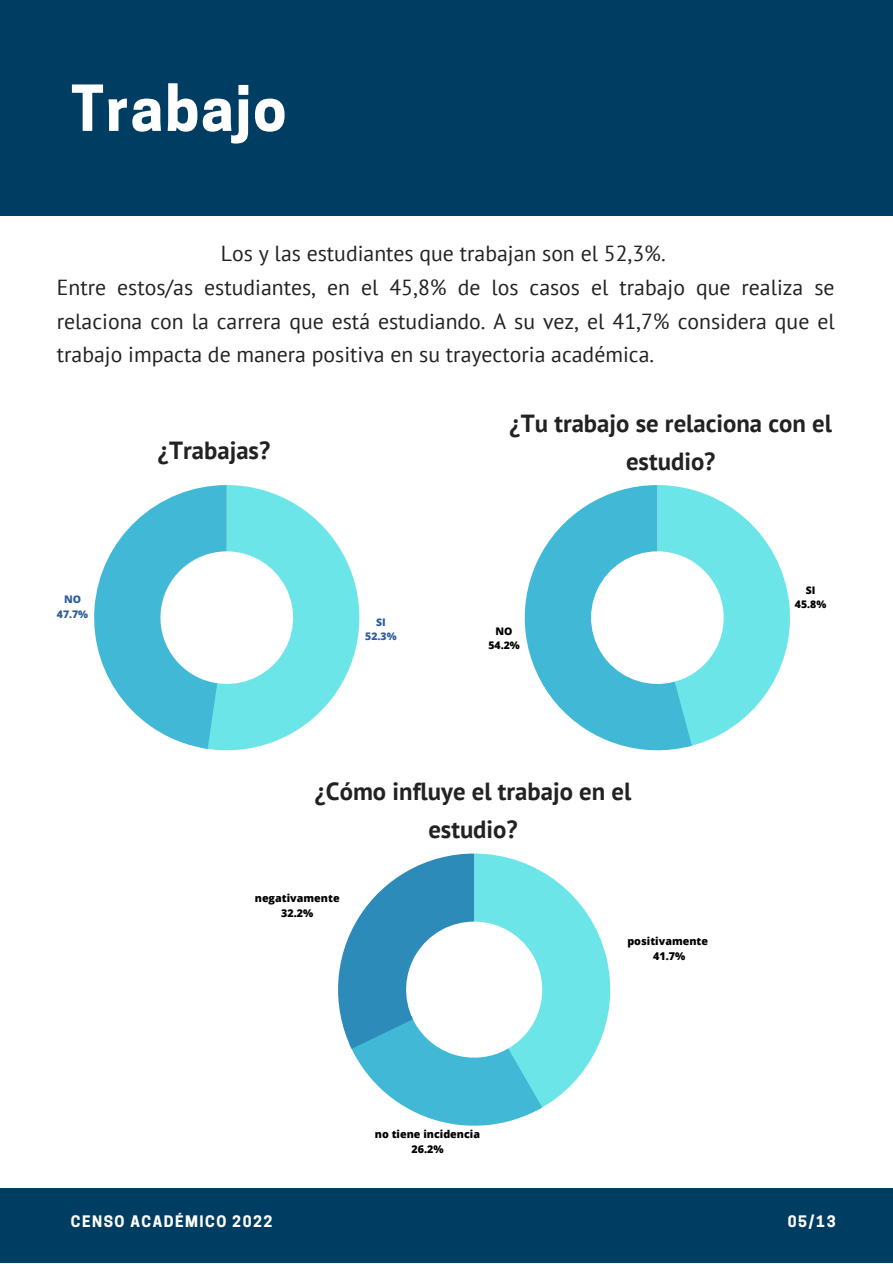
<style>
.page{position:relative;width:893px;height:1264px;background:#fff}
.page>*{position:absolute;margin:0;border:0;box-sizing:border-box;transform-origin:0 0}
.t1{font:700 59.55px "Cooper Hewitt";letter-spacing:.03em;color:#fff}
.t2{font:700 24.75px/38.2px "PT Sans";color:#222;text-align:center}
.t3{font:21.75px/33.8px "PT Sans";color:#222;text-align:justify}
.t4{font:700 14.85px "Cooper Hewitt";letter-spacing:.1em;color:#fff}
.t5{font:800 10.8px "Open Sans";color:#000}
.t6{font:800 10.5px "Open Sans";color:#2f5f98}
.t7{font:800 10.5px "Open Sans";color:#000}
</style>
<div class="page">
<div style="left:0;top:0;width:892px;height:216px;background:#003d62"></div>
<div style="left:0;top:1188px;width:892px;height:74px;background:#003d62"></div>
<svg style="left:94px;top:485px;width:265px;height:265px"></svg>
<svg style="left:524px;top:485px;width:265px;height:265px"></svg>
<svg style="left:338px;top:853px;width:272px;height:272px"></svg>
<p class="t1" style="left:71px;top:86px;width:217px">Trabajo</p>
<p class="t3" style="left:221px;top:236px;width:446px">Los y las estudiantes que trabajan son el 52,3%.</p>
<p class="t3" style="left:57px;top:270px;width:779px">Entre estos/as estudiantes, en el 45,8% de los casos el trabajo que realiza se relaciona con la carrera que está estudiando. A su vez, el 41,7% considera que el trabajo impacta de manera positiva en su trayectoria académica.</p>
<p class="t6" style="left:64px;top:592px;width:19px">NO</p>
<p class="t6" style="left:57px;top:606px;width:33px">47.7%</p>
<p class="t2" style="left:158px;top:430px;width:114px">¿Trabajas?</p>
<p class="t6" style="left:376px;top:614px;width:11px">SI</p>
<p class="t6" style="left:365px;top:628px;width:33px">52.3%</p>
<p class="t2" style="left:509px;top:403px;width:324px">¿Tu trabajo se relaciona con el estudio?</p>
<p class="t7" style="left:495px;top:623px;width:19px">NO</p>
<p class="t7" style="left:488px;top:638px;width:33px">54.2%</p>
<p class="t7" style="left:805px;top:583px;width:11px">SI</p>
<p class="t7" style="left:794px;top:597px;width:33px">45.8%</p>
<p class="t2" style="left:315px;top:771px;width:318px">¿Cómo influye el trabajo en el estudio?</p>
<p class="t5" style="left:255px;top:890px;width:86px">negativamente</p>
<p class="t5" style="left:281px;top:905px;width:34px">32.2%</p>
<p class="t5" style="left:375px;top:1126px;width:107px">no tiene incidencia</p>
<p class="t5" style="left:411px;top:1141px;width:34px">26.2%</p>
<p class="t5" style="left:627px;top:933px;width:82px">positivamente</p>
<p class="t5" style="left:653px;top:948px;width:34px">41.7%</p>
<p class="t4" style="left:71px;top:1216px;width:203px">CENSO ACADÉMICO 2022</p>
<p class="t4" style="left:787px;top:1216px;width:49px">05/13</p>
</div>
